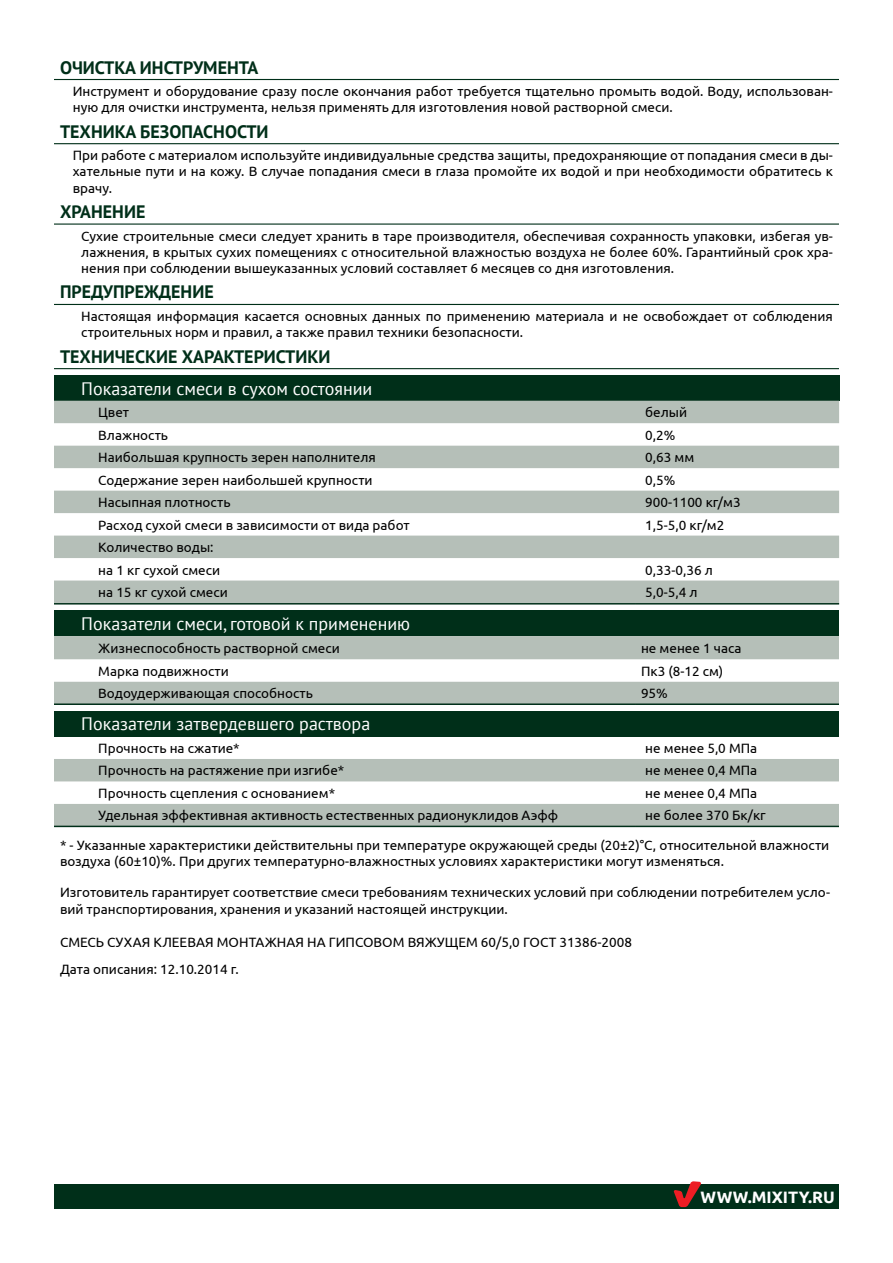
<style>
.page{position:relative;width:893px;height:1263px;background:#fff}
.page>*{position:absolute;margin:0;border:0;box-sizing:border-box;transform-origin:0 0}
.t1{font:18px "PT Sans";color:#fff}
.t2{font:700 18px "PT Sans";color:#002f19}
.t3{font:700 16.5px "Ubuntu";color:#fff}
.t4{font:13.5px/16.2px "Ubuntu";color:#000}
</style>
<div class="page">
<hr style="left:54px;top:79px;width:785px;height:1px;background:#002f19">
<hr style="left:54px;top:143px;width:785px;height:1px;background:#002f19">
<hr style="left:54px;top:223px;width:785px;height:2px;background:#002f19">
<hr style="left:54px;top:304px;width:785px;height:1px;background:#002f19">
<hr style="left:54px;top:368px;width:785px;height:1px;background:#002f19">
<div style="left:54px;top:375px;width:785px;height:26px;background:#002f19"></div>
<svg style="left:54px;top:401px;width:785px;height:202px;fill:#b5bfb8"></svg>
<hr style="left:54px;top:603px;width:581px;height:1px;background:#002f19">
<hr style="left:635px;top:603px;width:204px;height:1px;background:#002f19">
<div style="left:54px;top:610px;width:785px;height:26px;background:#002f19"></div>
<svg style="left:54px;top:636px;width:785px;height:67px;fill:#b5bfb8"></svg>
<hr style="left:54px;top:703px;width:581px;height:2px;background:#002f19">
<hr style="left:635px;top:703px;width:204px;height:2px;background:#002f19">
<div style="left:54px;top:711px;width:785px;height:25px;background:#002f19"></div>
<svg style="left:54px;top:759px;width:785px;height:67px;fill:#b5bfb8"></svg>
<hr style="left:54px;top:826px;width:581px;height:1px;background:#002f19">
<hr style="left:635px;top:826px;width:204px;height:1px;background:#002f19">
<div style="left:54px;top:1184px;width:785px;height:25px;background:#002f19"></div>
<svg style="left:674px;top:1181px;width:27px;height:26px"></svg>
<h1 class="t2" style="left:60px;top:55px;width:200px">ОЧИСТКА ИНСТРУМЕНТА</h1>
<p class="t4" style="left:73px;top:83px;width:762px">Инструмент и оборудование сразу после окончания работ требуется тщательно промыть водой. Воду, использован&shy;ную для очистки инструмента, нельзя применять для изготовления новой растворной смеси.</p>
<h1 class="t2" style="left:60px;top:119px;width:210px">ТЕХНИКА БЕЗОПАСНОСТИ</h1>
<p class="t4" style="left:73px;top:147px;width:762px;text-align:justify">При работе с материалом используйте индивидуальные средства защиты, предохраняющие от попадания смеси в ды&shy;хательные пути и на кожу. В случае попадания смеси в глаза промойте их водой и при необходимости обратитесь к врачу.</p>
<h1 class="t2" style="left:60px;top:200px;width:87px">ХРАНЕНИЕ</h1>
<p class="t4" style="left:81px;top:227px;width:753px;text-align:justify">Сухие строительные смеси следует хранить в таре производителя, обеспечивая сохранность упаковки, избегая ув&shy;лажнения, в крытых сухих помещениях с относительной влажностью воздуха не более 60%. Гарантийный срок хра&shy;нения при соблюдении вышеуказанных условий составляет 6 месяцев со дня изготовления.</p>
<h1 class="t2" style="left:60px;top:280px;width:155px">ПРЕДУПРЕЖДЕНИЕ</h1>
<p class="t4" style="left:81px;top:308px;width:753px">Настоящая информация касается основных данных по применению материала и не освобождает от соблюдения строительных норм и правил, а также правил техники безопасности.</p>
<h1 class="t2" style="left:60px;top:344px;width:272px">ТЕХНИЧЕСКИЕ ХАРАКТЕРИСТИКИ</h1>
<h1 class="t1" style="left:81px;top:377px;width:293px">Показатели смеси в сухом состоянии</h1>
<p class="t4" style="left:98px;top:404px;width:32px">Цвет</p>
<p class="t4" style="left:645px;top:404px;width:43px">белый</p>
<p class="t4" style="left:98px;top:426px;width:71px">Влажность</p>
<p class="t4" style="left:645px;top:426px;width:32px">0,2%</p>
<p class="t4" style="left:98px;top:449px;width:279px">Наибольшая крупность зерен наполнителя</p>
<p class="t4" style="left:645px;top:449px;width:51px">0,63 мм</p>
<p class="t4" style="left:98px;top:471px;width:276px">Содержание зерен наибольшей крупности</p>
<p class="t4" style="left:645px;top:471px;width:32px">0,5%</p>
<p class="t4" style="left:98px;top:494px;width:134px">Насыпная плотность</p>
<p class="t4" style="left:645px;top:494px;width:97px">900-1100 кг/м3</p>
<p class="t4" style="left:98px;top:516px;width:313px">Расход сухой смеси в зависимости от вида работ</p>
<p class="t4" style="left:645px;top:516px;width:81px">1,5-5,0 кг/м2</p>
<p class="t4" style="left:98px;top:536px;width:123px;line-height:22.5px">Количество воды: на 1 кг сухой смеси</p>
<p class="t4" style="left:645px;top:561px;width:69px">0,33-0,36 л</p>
<p class="t4" style="left:98px;top:584px;width:131px">на 15 кг сухой смеси</p>
<p class="t4" style="left:645px;top:584px;width:54px">5,0-5,4 л</p>
<h1 class="t1" style="left:81px;top:612px;width:330px">Показатели смеси, готовой к применению</h1>
<p class="t4" style="left:98px;top:640px;width:243px">Жизнеспособность растворной смеси</p>
<p class="t4" style="left:641px;top:640px;width:102px">не менее 1 часа</p>
<p class="t4" style="left:98px;top:662px;width:132px">Марка подвижности</p>
<p class="t4" style="left:641px;top:662px;width:84px">Пк3 (8-12 см)</p>
<p class="t4" style="left:98px;top:685px;width:216px">Водоудерживающая способность</p>
<p class="t4" style="left:641px;top:685px;width:28px">95%</p>
<h1 class="t1" style="left:81px;top:713px;width:290px">Показатели затвердевшего раствора</h1>
<p class="t4" style="left:98px;top:740px;width:143px">Прочность на сжатие*</p>
<p class="t4" style="left:645px;top:740px;width:114px">не менее 5,0 МПа</p>
<p class="t4" style="left:98px;top:762px;width:247px">Прочность на растяжение при изгибе*</p>
<p class="t4" style="left:645px;top:762px;width:114px">не менее 0,4 МПа</p>
<p class="t4" style="left:98px;top:785px;width:238px">Прочность сцепления с основанием*</p>
<p class="t4" style="left:645px;top:785px;width:114px">не менее 0,4 МПа</p>
<p class="t4" style="left:98px;top:807px;width:461px">Удельная эффективная активность естественных радионуклидов Аэфф</p>
<p class="t4" style="left:60px;top:800px;width:771px;line-height:29.2px;text-indent:585px">не более 370 Бк/кг<br>* - Указанные характеристики действительны при температуре окружающей среды (20±2)°С, относительной влажности</p>
<p class="t4" style="left:60px;top:852px;width:665px">воздуха (60±10)%. При других температурно-влажностных условиях характеристики могут изменяться.</p>
<p class="t4" style="left:60px;top:884px;width:772px">Изготовитель гарантирует соответствие смеси требованиям технических условий при соблюдении потребителем усло&shy;вий транспортирования, хранения и указаний настоящей инструкции.</p>
<p class="t4" style="left:60px;top:928px;width:573px;line-height:27px">СМЕСЬ СУХАЯ КЛЕЕВАЯ МОНТАЖНАЯ НА ГИПСОВОМ ВЯЖУЩЕМ 60/5,0 ГОСТ 31386-2008<br>Дата описания: 12.10.2014 г.</p>
<p class="t3" style="left:701px;top:1187px;width:136px">WWW.MIXITY.RU</p>
</div>
